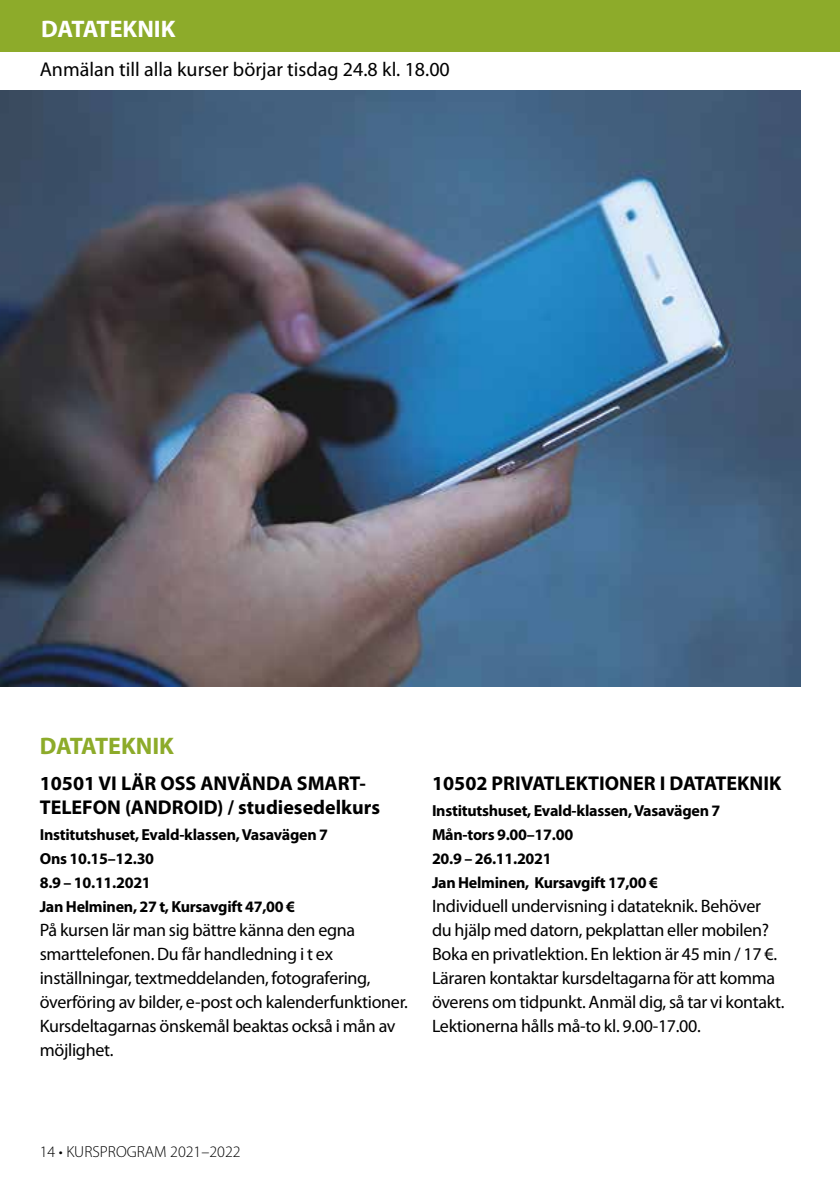
<style>
.page{position:relative;width:840px;height:1191px;background:#fff}
.page>*{position:absolute;margin:0;border:0;box-sizing:border-box;transform-origin:0 0}
.t1{font:700 24px "Myriad Pro";color:#fff}
.t2{font:700 24px "Myriad Pro";color:#8dab2a}
.t3{font:700 20px/24px "Myriad Pro";color:#000}
.t4{font:20px "Myriad Pro";color:#000}
.t5{font:18px/24px "Myriad Pro";letter-spacing:-.015em;color:#000}
.t6{font:700 16px/24px "Myriad Pro";letter-spacing:-.015em;color:#000}
.t7{font:300 16px "Myriad Pro";color:#000}
</style>
<div class="page">
<div style="left:0;top:0;width:839px;height:51px;background:#8dab2a"></div>
<img style="left:0;top:91px;width:799px;height:595px">
<h1 class="t1" style="left:41px;top:15px;width:136px">DATATEKNIK</h1>
<p class="t4" style="left:40px;top:58px;width:411px">Anmälan till alla kurser börjar tisdag 24.8 kl. 18.00</p>
<h1 class="t2" style="left:40px;top:732px;width:136px">DATATEKNIK</h1>
<p class="t3" style="left:40px;top:772px;width:341px">10501 VI LÄR OSS ANVÄNDA SMART-<br>TELEFON (ANDROID) / studiesedelkurs</p>
<p class="t6" style="left:40px;top:823px;width:289px">Institutshuset, Evald-klassen, Vasavägen 7<br>Ons 10.15–12.30<br>8.9 – 10.11.2021<br>Jan Helminen, 27 t, Kursavgift 47,00 €</p>
<p class="t5" style="left:40px;top:918px;width:369px">På kursen lär man sig bättre känna den egna smarttelefonen. Du får handledning i t ex inställningar, textmeddelanden, fotografering, överföring av bilder, e-post och kalenderfunktioner.<br>Kursdeltagarnas önskemål beaktas också i mån av möjlighet.</p>
<p class="t3" style="left:432px;top:772px;width:350px">10502 PRIVATLEKTIONER I DATATEKNIK</p>
<p class="t6" style="left:432px;top:799px;width:289px">Institutshuset, Evald-klassen, Vasavägen 7<br>Mån-tors 9.00–17.00<br>20.9 – 26.11.2021<br>Jan Helminen, Kursavgift 17,00 €</p>
<p class="t5" style="left:432px;top:894px;width:354px">Individuell undervisning i datateknik. Behöver du hjälp med datorn, pekplattan eller mobilen?<br>Boka en privatlektion. En lektion är 45 min / 17 €.<br>Läraren kontaktar kursdeltagarna för att komma överens om tidpunkt. Anmäl dig, så tar vi kontakt.<br>Lektionerna hålls må-to kl. 9.00-17.00.</p>
<p class="t7" style="left:40px;top:1142px;width:202px">14 • KURSPROGRAM 2021–2022</p>
</div>
